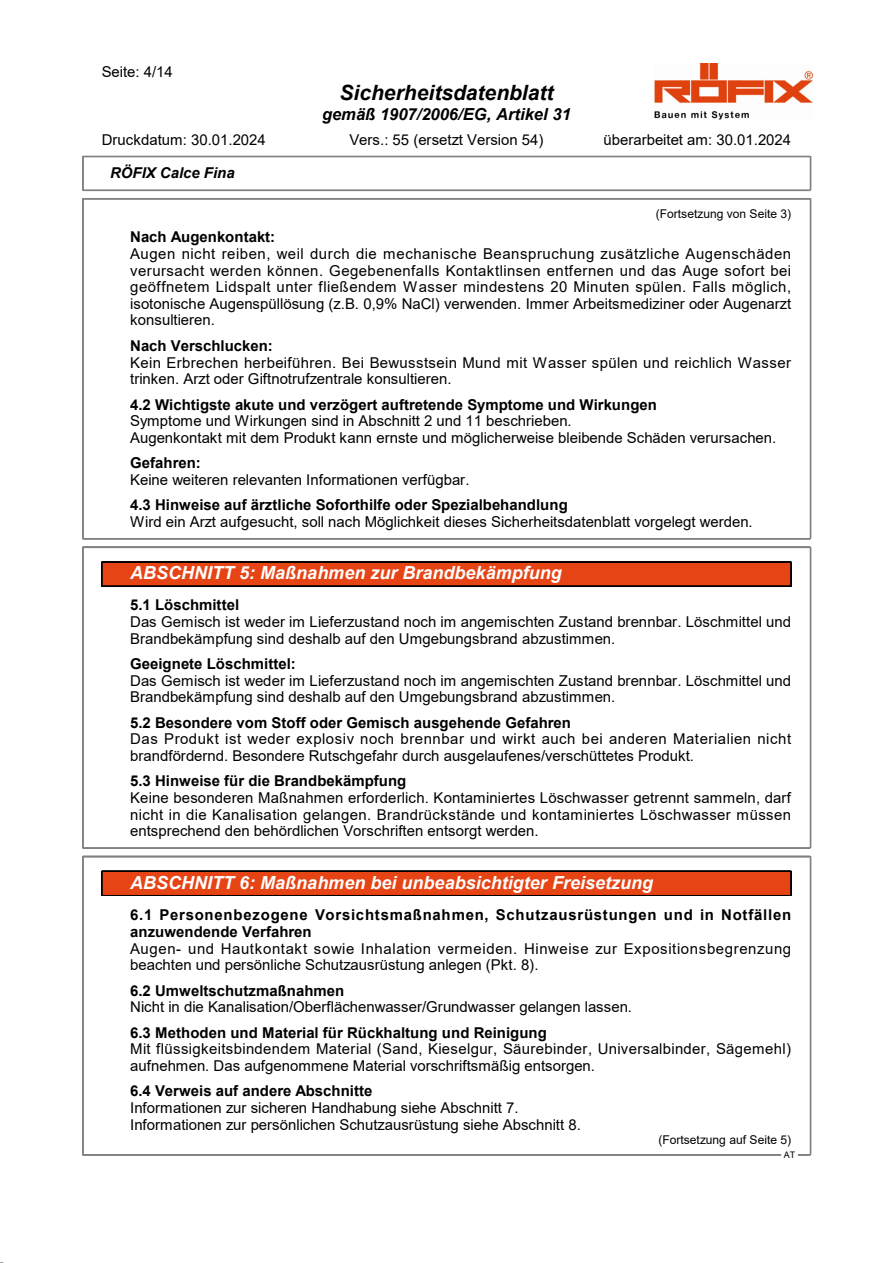
<style>
.page{position:relative;width:893px;height:1263px;background:#fff}
.page>*{position:absolute;margin:0;border:0;box-sizing:border-box;transform-origin:0 0}
.t1{font:italic 700 21px "Arial";color:#000}
.t2{font:italic 700 18px "Arial";color:#fff}
.t3{font:italic 700 16.5px "Arial";color:#000}
.t4{font:15px/16.5px "Arial";color:#000}
.t5{font:700 15px "Arial";letter-spacing:.005em;color:#000}
.t6{font:15px/16.5px "Arial";letter-spacing:.02em;color:#000}
.t7{font:15px/16.5px "Arial";letter-spacing:.035em;color:#000}
.t8{font:700 15px/17.2px "Arial";letter-spacing:.045em;color:#000}
.t9{font:italic 700 15px "Arial";color:#000}
.t10{font:12px "Arial";letter-spacing:-.005em;color:#000}
.t11{font:9px "Arial";color:#000}
</style>
<div class="page">
<img style="left:654px;top:64px;width:158px;height:55px">
<hr style="left:83px;top:156px;width:727px;height:1px;background:#808080">
<hr style="left:83px;top:157px;width:727px;height:1px;background:#808080">
<hr style="left:83px;top:190px;width:727px;height:1px;background:#808080">
<hr style="left:82px;top:156px;width:1px;height:34px;background:#808080">
<hr style="left:83px;top:156px;width:1px;height:34px;background:#808080">
<hr style="left:810px;top:156px;width:1px;height:34px;background:#808080">
<hr style="left:83px;top:198px;width:727px;height:1px;background:#808080">
<hr style="left:83px;top:199px;width:727px;height:1px;background:#808080">
<hr style="left:83px;top:538px;width:727px;height:1px;background:#808080">
<hr style="left:83px;top:539px;width:727px;height:1px;background:#808080">
<hr style="left:82px;top:199px;width:1px;height:340px;background:#808080">
<hr style="left:83px;top:199px;width:1px;height:340px;background:#808080">
<hr style="left:810px;top:199px;width:1px;height:340px;background:#808080">
<div style="left:102px;top:562px;width:689px;height:24px;background:#e64415"></div>
<hr style="left:102px;top:562px;width:689px;height:1px;background:#000">
<hr style="left:102px;top:586px;width:689px;height:1px;background:#000">
<svg style="left:101px;top:562px;width:1px;height:24px"></svg>
<svg style="left:790px;top:563px;width:1px;height:23px"></svg>
<hr style="left:83px;top:547px;width:727px;height:1px;background:#808080">
<hr style="left:83px;top:848px;width:727px;height:1px;background:#808080">
<hr style="left:82px;top:547px;width:1px;height:301px;background:#808080">
<hr style="left:83px;top:547px;width:1px;height:301px;background:#808080">
<hr style="left:810px;top:547px;width:1px;height:301px;background:#808080">
<div style="left:102px;top:871px;width:689px;height:24px;background:#e64415"></div>
<hr style="left:102px;top:871px;width:689px;height:1px;background:#000">
<hr style="left:102px;top:895px;width:689px;height:1px;background:#000">
<svg style="left:101px;top:871px;width:1px;height:25px"></svg>
<svg style="left:790px;top:872px;width:1px;height:23px"></svg>
<hr style="left:83px;top:856px;width:727px;height:1px;background:#808080">
<hr style="left:83px;top:857px;width:727px;height:1px;background:#808080">
<hr style="left:83px;top:1154px;width:727px;height:1px;background:#808080">
<hr style="left:83px;top:1155px;width:727px;height:1px;background:#808080">
<svg style="left:781px;top:1154px;width:16px;height:2px"></svg>
<hr style="left:82px;top:856px;width:1px;height:299px;background:#808080">
<hr style="left:83px;top:856px;width:1px;height:299px;background:#808080">
<hr style="left:810px;top:856px;width:1px;height:299px;background:#808080">
<p class="t4" style="left:102px;top:65px;width:73px">Seite: 4/14</p>
<h1 class="t1" style="left:339px;top:84px;width:216px">Sicherheitsdatenblatt</h1>
<p class="t3" style="left:322px;top:108px;width:250px">gemäß 1907/2006/EG, Artikel 31</p>
<p class="t4" style="left:102px;top:133px;width:165px">Druckdatum: 30.01.2024</p>
<p class="t4" style="left:349px;top:133px;width:195px">Vers.: 55 (ersetzt Version 54)</p>
<p class="t4" style="left:603px;top:133px;width:189px">überarbeitet am: 30.01.2024</p>
<p class="t9" style="left:110px;top:167px;width:126px">RÖFIX Calce Fina</p>
<p class="t10" style="left:656px;top:209px;width:137px">(Fortsetzung von Seite 3)</p>
<p class="t5" style="left:130px;top:232px;width:147px">Nach Augenkontakt:</p>
<p class="t4" style="left:130px;top:247px;width:662px;text-align:justify">Augen nicht reiben, weil durch die mechanische Beanspruchung zusätzliche Augenschäden verursacht werden können. Gegebenenfalls Kontaktlinsen entfernen und das Auge sofort bei geöffnetem Lidspalt unter fließendem Wasser mindestens 20 Minuten spülen. Falls möglich, isotonische Augenspüllösung (z.B. 0,9% NaCl) verwenden. Immer Arbeitsmediziner oder Augenarzt konsultieren.</p>
<p class="t5" style="left:130px;top:340px;width:144px">Nach Verschlucken:</p>
<p class="t6" style="left:130px;top:355px;width:662px">Kein Erbrechen herbeiführen. Bei Bewusstsein Mund mit Wasser spülen und reichlich Wasser trinken. Arzt oder Giftnotrufzentrale konsultieren.</p>
<p class="t5" style="left:130px;top:399px;width:528px">4.2 Wichtigste akute und verzögert auftretende Symptome und Wirkungen</p>
<p class="t4" style="left:130px;top:414px;width:647px">Symptome und Wirkungen sind in Abschnitt 2 und 11 beschrieben.<br>Augenkontakt mit dem Produkt kann ernste und möglicherweise bleibende Schäden verursachen.</p>
<p class="t5" style="left:130px;top:457px;width:72px">Gefahren:</p>
<p class="t4" style="left:130px;top:473px;width:341px">Keine weiteren relevanten Informationen verfügbar.</p>
<p class="t5" style="left:130px;top:499px;width:439px">4.3 Hinweise auf ärztliche Soforthilfe oder Spezialbehandlung</p>
<p class="t4" style="left:130px;top:515px;width:624px">Wird ein Arzt aufgesucht, soll nach Möglichkeit dieses Sicherheitsdatenblatt vorgelegt werden.</p>
<p class="t2" style="left:130px;top:566px;width:433px">ABSCHNITT 5: Maßnahmen zur Brandbekämpfung</p>
<p class="t5" style="left:130px;top:599px;width:110px">5.1 Löschmittel</p>
<p class="t4" style="left:130px;top:615px;width:662px">Das Gemisch ist weder im Lieferzustand noch im angemischten Zustand brennbar. Löschmittel und<br>Brandbekämpfung sind deshalb auf den Umgebungsbrand abzustimmen.</p>
<p class="t5" style="left:130px;top:658px;width:167px">Geeignete Löschmittel:</p>
<p class="t4" style="left:130px;top:674px;width:662px">Das Gemisch ist weder im Lieferzustand noch im angemischten Zustand brennbar. Löschmittel und<br>Brandbekämpfung sind deshalb auf den Umgebungsbrand abzustimmen.</p>
<p class="t5" style="left:130px;top:717px;width:442px">5.2 Besondere vom Stoff oder Gemisch ausgehende Gefahren</p>
<p class="t4" style="left:130px;top:732px;width:662px">Das Produkt ist weder explosiv noch brennbar und wirkt auch bei anderen Materialien nicht brandfördernd. Besondere Rutschgefahr durch ausgelaufenes/verschüttetes Produkt.</p>
<p class="t5" style="left:130px;top:776px;width:278px">5.3 Hinweise für die Brandbekämpfung</p>
<p class="t4" style="left:130px;top:791px;width:662px;text-align:justify">Keine besonderen Maßnahmen erforderlich. Kontaminiertes Löschwasser getrennt sammeln, darf nicht in die Kanalisation gelangen. Brandrückstände und kontaminiertes Löschwasser müssen entsprechend den behördlichen Vorschriften entsorgt werden.</p>
<p class="t2" style="left:130px;top:876px;width:524px">ABSCHNITT 6: Maßnahmen bei unbeabsichtigter Freisetzung</p>
<p class="t8" style="left:130px;top:907px;width:662px">6.1 Personenbezogene Vorsichtsmaßnahmen, Schutzausrüstungen und in Notfällen anzuwendende Verfahren</p>
<p class="t7" style="left:130px;top:941px;width:662px">Augen- und Hautkontakt sowie Inhalation vermeiden. Hinweise zur Expositionsbegrenzung beachten und persönliche Schutzausrüstung anlegen (Pkt. 8).</p>
<p class="t5" style="left:130px;top:985px;width:215px">6.2 Umweltschutzmaßnahmen</p>
<p class="t4" style="left:130px;top:1000px;width:503px">Nicht in die Kanalisation/Oberflächenwasser/Grundwasser gelangen lassen.</p>
<p class="t5" style="left:130px;top:1027px;width:418px">6.3 Methoden und Material für Rückhaltung und Reinigung</p>
<p class="t6" style="left:130px;top:1042px;width:662px">Mit flüssigkeitsbindendem Material (Sand, Kieselgur, Säurebinder, Universalbinder, Sägemehl) aufnehmen. Das aufgenommene Material vorschriftsmäßig entsorgen.</p>
<p class="t5" style="left:130px;top:1085px;width:244px">6.4 Verweis auf andere Abschnitte</p>
<p class="t4" style="left:130px;top:1101px;width:452px">Informationen zur sicheren Handhabung siehe Abschnitt 7.<br>Informationen zur persönlichen Schutzausrüstung siehe Abschnitt 8.</p>
<p class="t10" style="left:658px;top:1135px;width:134px">(Fortsetzung auf Seite 5)</p>
<p class="t11" style="left:783px;top:1152px;width:13px">AT</p>
</div>
